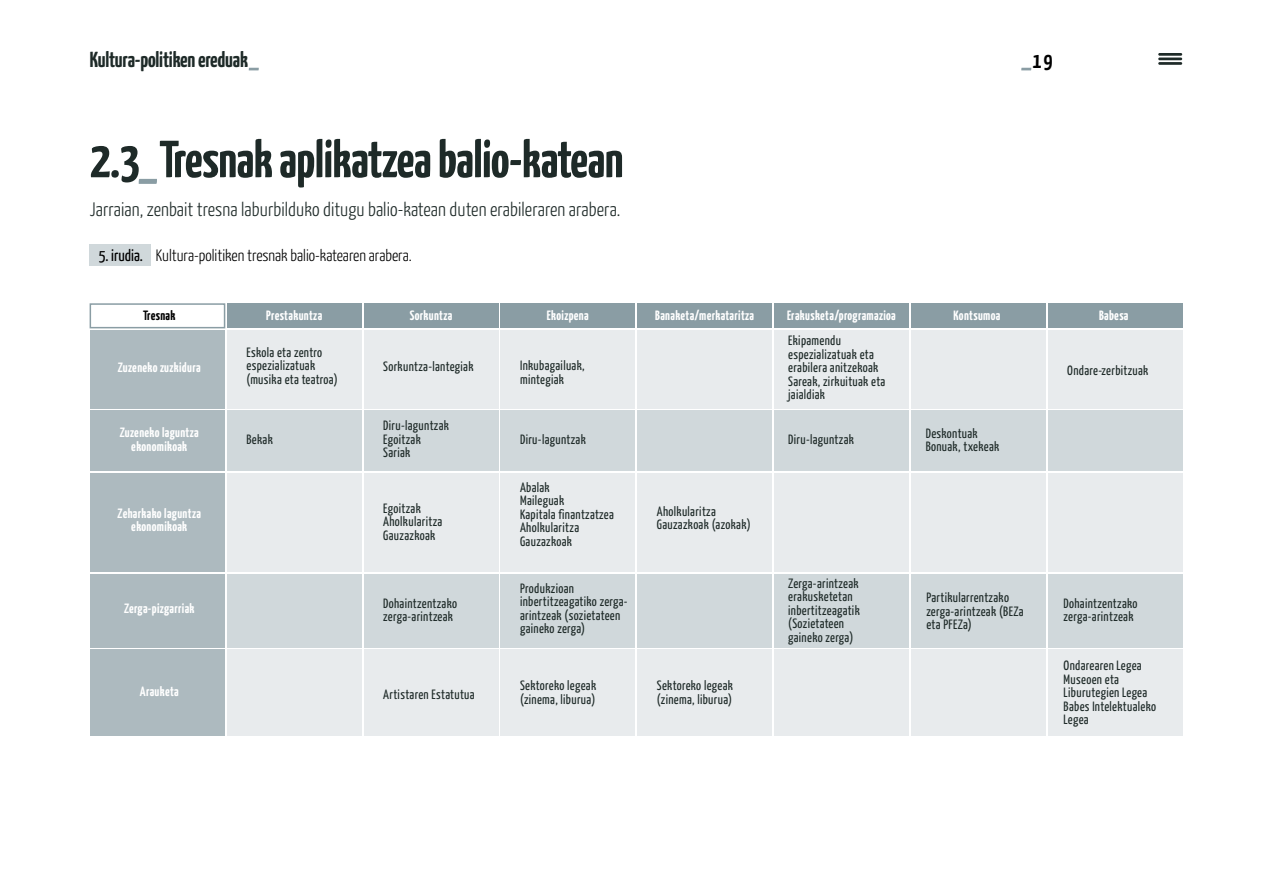
<style>
.page{position:relative;width:1263px;height:893px;background:#fff}
.page>*{position:absolute;margin:0;border:0;box-sizing:border-box;transform-origin:0 0}
.t1{font:700 52.2px "Yanone Kaffeesatz";letter-spacing:-.01em;color:#1e2a28}
.t2{font:700 21.75px "Yanone Kaffeesatz";letter-spacing:-.01em;color:#1e2a28}
.t3{font:700 21.75px "Yanone Kaffeesatz";color:#000}
.t4{font:300 19.5px "Yanone Kaffeesatz";letter-spacing:.005em;color:#1e2a28}
.t5{font:300 16.5px "Yanone Kaffeesatz";color:#000}
.t6{font:13.5px/13.5px "Yanone Kaffeesatz";letter-spacing:.025em;color:#1e2a28}
.t7{font:700 13.5px/13.5px "Yanone Kaffeesatz";letter-spacing:.025em;color:#fff;text-align:center}
.t8{font:700 13.5px "Yanone Kaffeesatz";letter-spacing:.025em;color:#000}
.s1{color:#8a9da4}
.s2{font-weight:400}
</style>
<div class="page">
<svg style="left:1021px;top:68px;width:10px;height:2px"></svg>
<hr style="left:1158px;top:53px;width:24px;height:3px;background:#1e2a28">
<hr style="left:1158px;top:58px;width:24px;height:2px;background:#1e2a28">
<hr style="left:1158px;top:62px;width:24px;height:3px;background:#1e2a28">
<div style="left:90px;top:410px;width:135px;height:61px;background:#adbabf"></div>
<div style="left:90px;top:473px;width:135px;height:99px;background:#adbabf"></div>
<div style="left:90px;top:574px;width:135px;height:73px;background:#adbabf"></div>
<div style="left:90px;top:649px;width:135px;height:87px;background:#adbabf"></div>
<div style="left:90px;top:330px;width:135px;height:79px;background:#adbabf"></div>
<div style="left:90px;top:303px;width:135px;height:25px;border:2px solid #8a9da4"></div>
<div style="left:637px;top:410px;width:135px;height:61px;background:#d0d8db"></div>
<div style="left:637px;top:473px;width:135px;height:99px;background:#e8ebed"></div>
<div style="left:637px;top:574px;width:135px;height:73px;background:#d0d8db"></div>
<div style="left:637px;top:649px;width:135px;height:87px;background:#e8ebed"></div>
<div style="left:637px;top:330px;width:135px;height:79px;background:#e8ebed"></div>
<div style="left:637px;top:304px;width:135px;height:24px;background:#8a9da4"></div>
<div style="left:364px;top:410px;width:134px;height:61px;background:#d0d8db"></div>
<div style="left:364px;top:473px;width:134px;height:99px;background:#e8ebed"></div>
<div style="left:364px;top:574px;width:134px;height:73px;background:#d0d8db"></div>
<div style="left:364px;top:649px;width:134px;height:87px;background:#e8ebed"></div>
<div style="left:364px;top:330px;width:134px;height:79px;background:#e8ebed"></div>
<div style="left:364px;top:304px;width:134px;height:24px;background:#8a9da4"></div>
<div style="left:911px;top:410px;width:134px;height:61px;background:#d0d8db"></div>
<div style="left:911px;top:473px;width:134px;height:99px;background:#e8ebed"></div>
<div style="left:911px;top:574px;width:134px;height:73px;background:#d0d8db"></div>
<div style="left:911px;top:649px;width:134px;height:87px;background:#e8ebed"></div>
<div style="left:911px;top:330px;width:134px;height:79px;background:#e8ebed"></div>
<div style="left:911px;top:304px;width:134px;height:24px;background:#8a9da4"></div>
<div style="left:227px;top:410px;width:134px;height:61px;background:#d0d8db"></div>
<div style="left:227px;top:473px;width:134px;height:99px;background:#e8ebed"></div>
<div style="left:227px;top:574px;width:134px;height:73px;background:#d0d8db"></div>
<div style="left:227px;top:649px;width:134px;height:87px;background:#e8ebed"></div>
<div style="left:227px;top:330px;width:134px;height:79px;background:#e8ebed"></div>
<div style="left:227px;top:304px;width:134px;height:24px;background:#8a9da4"></div>
<div style="left:774px;top:410px;width:134px;height:61px;background:#d0d8db"></div>
<div style="left:774px;top:473px;width:134px;height:99px;background:#e8ebed"></div>
<div style="left:774px;top:574px;width:134px;height:73px;background:#d0d8db"></div>
<div style="left:774px;top:649px;width:134px;height:87px;background:#e8ebed"></div>
<div style="left:774px;top:330px;width:134px;height:79px;background:#e8ebed"></div>
<div style="left:774px;top:304px;width:134px;height:24px;background:#8a9da4"></div>
<div style="left:501px;top:410px;width:134px;height:61px;background:#d0d8db"></div>
<div style="left:501px;top:473px;width:134px;height:99px;background:#e8ebed"></div>
<div style="left:501px;top:574px;width:134px;height:73px;background:#d0d8db"></div>
<div style="left:501px;top:649px;width:134px;height:87px;background:#e8ebed"></div>
<div style="left:501px;top:330px;width:134px;height:79px;background:#e8ebed"></div>
<div style="left:501px;top:304px;width:134px;height:24px;background:#8a9da4"></div>
<div style="left:1048px;top:410px;width:134px;height:61px;background:#d0d8db"></div>
<div style="left:1048px;top:473px;width:134px;height:99px;background:#e8ebed"></div>
<div style="left:1048px;top:574px;width:134px;height:73px;background:#d0d8db"></div>
<div style="left:1048px;top:649px;width:134px;height:87px;background:#e8ebed"></div>
<div style="left:1048px;top:330px;width:134px;height:79px;background:#e8ebed"></div>
<div style="left:1048px;top:304px;width:134px;height:24px;background:#8a9da4"></div>
<div style="left:89px;top:245px;width:62px;height:21px;background:#d0d8db"></div>
<svg style="left:249px;top:68px;width:10px;height:2px"></svg>
<h2 class="t2" style="left:90px;top:46px;width:160px">Kultura-politiken ereduak</h2>
<h1 class="t1" style="left:90px;top:127px;width:535px">2.3<span class="s1">_</span>Tresnak aplikatzea balio-katean</h1>
<h3 class="t4" style="left:90px;top:198px;width:532px">Jarraian, zenbait tresna laburbilduko ditugu balio-katean duten erabileraren arabera.</h3>
<p class="t5" style="left:99px;top:245px;width:315px"><span class="s2">5. irudia.</span> Kultura-politiken tresnak balio-katearen arabera.</p>
<h2 class="t3" style="left:1033px;top:47px;width:21px">19</h2>
<p class="t8" style="left:143px;top:307px;width:34px">Tresnak</p>
<p class="t7" style="left:266px;top:308px;width:58px">Prestakuntza</p>
<p class="t7" style="left:410px;top:308px;width:44px">Sorkuntza</p>
<p class="t7" style="left:547px;top:308px;width:43px">Ekoizpena</p>
<p class="t7" style="left:655px;top:308px;width:100px">Banaketa/merkataritza</p>
<p class="t7" style="left:787px;top:308px;width:110px">Erakusketa/programazioa</p>
<p class="t7" style="left:953px;top:308px;width:48px">Kontsumoa</p>
<p class="t7" style="left:1099px;top:308px;width:31px">Babesa</p>
<p class="t7" style="left:118px;top:360px;width:84px">Zuzeneko zuzkidura</p>
<p class="t6" style="left:246px;top:345px;width:93px">Eskola eta zentro espezializatuak (musika eta teatroa)</p>
<p class="t6" style="left:788px;top:333px;width:99px">Ekipamendu espezializatuak eta erabilera anitzekoak<br>Sareak, zirkuituak eta jaialdiak</p>
<p class="t6" style="left:383px;top:360px;width:92px">Sorkuntza-lantegiak</p>
<p class="t6" style="left:520px;top:358px;width:66px">Inkubagailuak, mintegiak</p>
<p class="t6" style="left:1067px;top:363px;width:83px">Ondare-zerbitzuak</p>
<p class="t7" style="left:120px;top:425px;width:80px">Zuzeneko laguntza ekonomikoak</p>
<p class="t7" style="left:118px;top:506px;width:85px">Zeharkako laguntza ekonomikoak</p>
<p class="t7" style="left:124px;top:601px;width:72px">Zerga-pizgarriak</p>
<p class="t7" style="left:140px;top:684px;width:40px">Arauketa</p>
<p class="t6" style="left:383px;top:419px;width:67px">Diru-laguntzak<br>Egoitzak<br>Sariak</p>
<p class="t6" style="left:246px;top:432px;width:28px">Bekak</p>
<p class="t6" style="left:520px;top:432px;width:67px">Diru-laguntzak</p>
<p class="t6" style="left:520px;top:480px;width:95px">Abalak<br>Maileguak<br>Kapitala finantzatzea<br>Aholkularitza<br>Gauzazkoak</p>
<p class="t6" style="left:520px;top:581px;width:109px">Produkzioan inbertitzeagatiko zerga&shy;arintzeak (sozietateen gaineko zerga)</p>
<p class="t6" style="left:383px;top:501px;width:61px">Egoitzak<br>Aholkularitza<br>Gauzazkoak</p>
<p class="t6" style="left:383px;top:596px;width:75px">Dohaintzentzako zerga-arintzeak</p>
<p class="t6" style="left:657px;top:504px;width:95px">Aholkularitza<br>Gauzazkoak (azokak)</p>
<p class="t6" style="left:383px;top:687px;width:93px">Artistaren Estatutua</p>
<p class="t6" style="left:520px;top:679px;width:78px">Sektoreko legeak (zinema, liburua)</p>
<p class="t6" style="left:657px;top:679px;width:78px">Sektoreko legeak (zinema, liburua)</p>
<p class="t6" style="left:788px;top:432px;width:67px">Diru-laguntzak</p>
<p class="t6" style="left:926px;top:426px;width:75px">Deskontuak<br>Bonuak, txekeak</p>
<p class="t6" style="left:788px;top:576px;width:73px">Zerga-arintzeak erakusketetan inbertitzeagatik (Sozietateen gaineko zerga)</p>
<p class="t6" style="left:926px;top:591px;width:99px">Partikularrentzako zerga-arintzeak (BEZa eta PFEZa)</p>
<p class="t6" style="left:1064px;top:596px;width:75px">Dohaintzentzako zerga-arintzeak</p>
<p class="t6" style="left:1064px;top:658px;width:94px">Ondarearen Legea<br>Museoen eta<br>Liburutegien Legea<br>Babes Intelektualeko<br>Legea</p>
</div>
